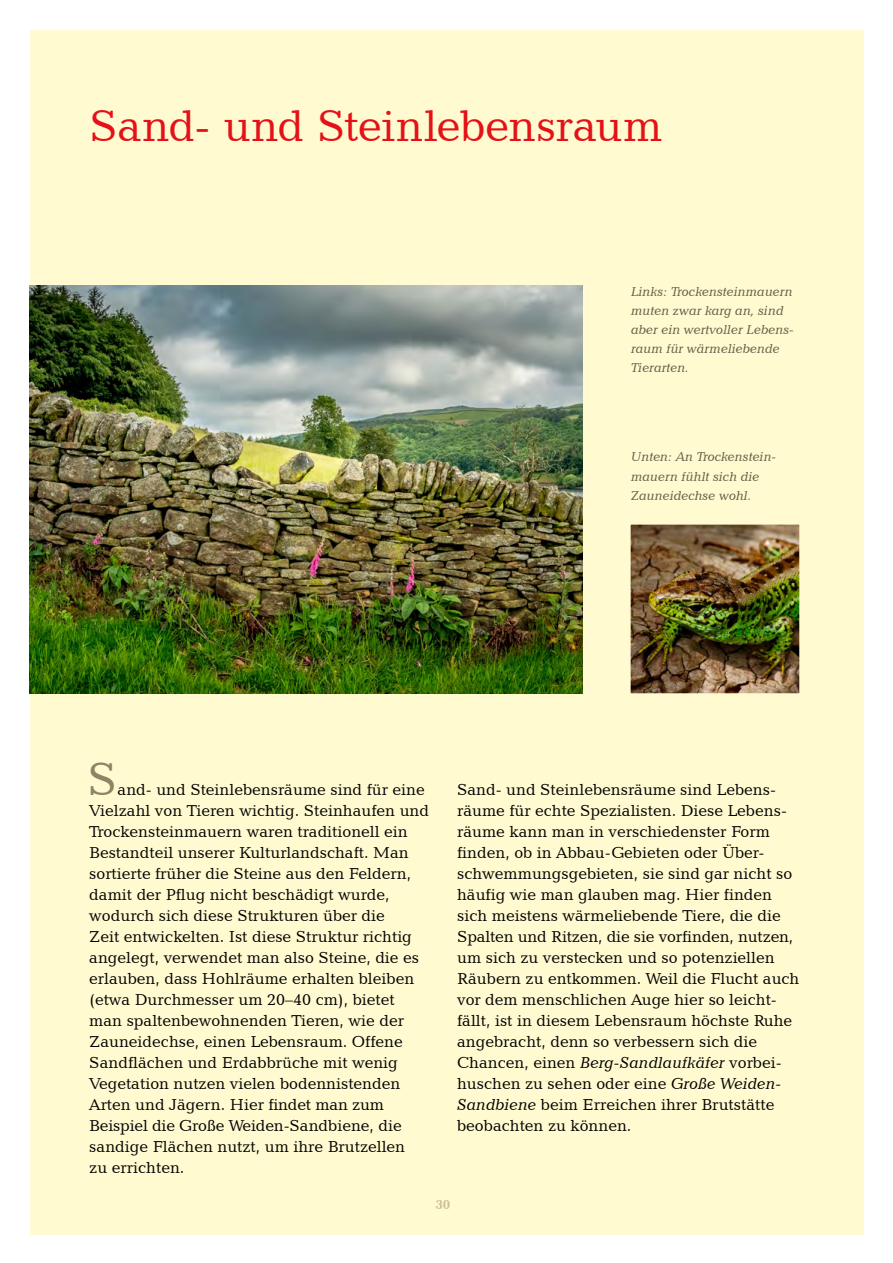
<style>
.page{position:relative;width:893px;height:1263px;background:#fff}
.page>*{position:absolute;margin:0;border:0;box-sizing:border-box;transform-origin:0 0}
.t1{font:47.25px "Candida BT";color:#8d8365}
.t2{font:45px "Candida BT";letter-spacing:-.01em;color:#e41218}
.t3{font:16.2px/21px "Candida BT";color:#000}
.t4{font:700 13.5px "Candida BT";color:#cfbf93}
.t5{font:italic 13.2px/19.2px "Candida BT";color:#635c46}
.s1{font-style:italic}
</style>
<div class="page">
<div style="left:30px;top:30px;width:833px;height:1204px;background:#fffad0"></div>
<img style="left:30px;top:285px;width:553px;height:409px">
<img style="left:631px;top:525px;width:168px;height:168px">
<div style="left:626px;top:520px;width:178px;height:178px;border:4px solid #fffad0"></div>
<h2 class="t2" style="left:89px;top:97px;width:575px">Sand- und Steinlebensraum</h2>
<p class="t5" style="left:631px;top:281px;width:165px">Links: Trockensteinmauern muten zwar karg an, sind aber ein wertvoller Lebens&shy;raum für wärmeliebende<br>Tierarten.</p>
<p class="t5" style="left:631px;top:447px;width:147px">Unten: An Trockenstein&shy;mauern fühlt sich die<br>Zauneidechse wohl.</p>
<h1 class="t1" style="left:87px;top:750px;width:32px">S</h1>
<p class="t3" style="left:89px;top:779px;width:341px;text-indent:28px">and- und Steinlebensräume sind für eine Vielzahl von Tieren wichtig. Steinhaufen und Trockensteinmauern waren traditionell ein Bestandteil unserer Kulturlandschaft. Man sortierte früher die Steine aus den Feldern, damit der Pflug nicht beschädigt wurde, wodurch sich diese Strukturen über die<br>Zeit entwickelten. Ist diese Struktur richtig angelegt, verwendet man also Steine, die es erlauben, dass Hohlräume erhalten bleiben (etwa Durchmesser um 20–40 cm), bietet man spaltenbewohnenden Tieren, wie der Zauneidechse, einen Lebensraum. Offene Sandflächen und Erdabbrüche mit wenig Vegetation nutzen vielen bodennistenden Arten und Jägern. Hier findet man zum Beispiel die Große Weiden-Sandbiene, die sandige Flächen nutzt, um ihre Brutzellen<br>zu errichten.</p>
<p class="t3" style="left:457px;top:779px;width:344px">Sand- und Steinlebensräume sind Lebens&shy;räume für echte Spezialisten. Diese Lebens&shy;räume kann man in verschiedenster Form finden, ob in Abbau-Gebieten oder Über&shy;schwemmungsgebieten, sie sind gar nicht so häufig wie man glauben mag. Hier finden sich meistens wärmeliebende Tiere, die die Spalten und Ritzen, die sie vorfinden, nutzen, um sich zu verstecken und so potenziellen Räubern zu entkommen. Weil die Flucht auch vor dem menschlichen Auge hier so leicht&shy;fällt, ist in diesem Lebensraum höchste Ruhe angebracht, denn so verbessern sich die Chancen, einen <span class="s1">Berg-Sandlaufkäfer</span> vorbei&shy;huschen zu sehen oder eine <span class="s1">Große Weiden-Sandbiene</span> beim Erreichen ihrer Brutstätte beobachten zu können.</p>
<p class="t4" style="left:435px;top:1196px;width:17px">30</p>
</div>
